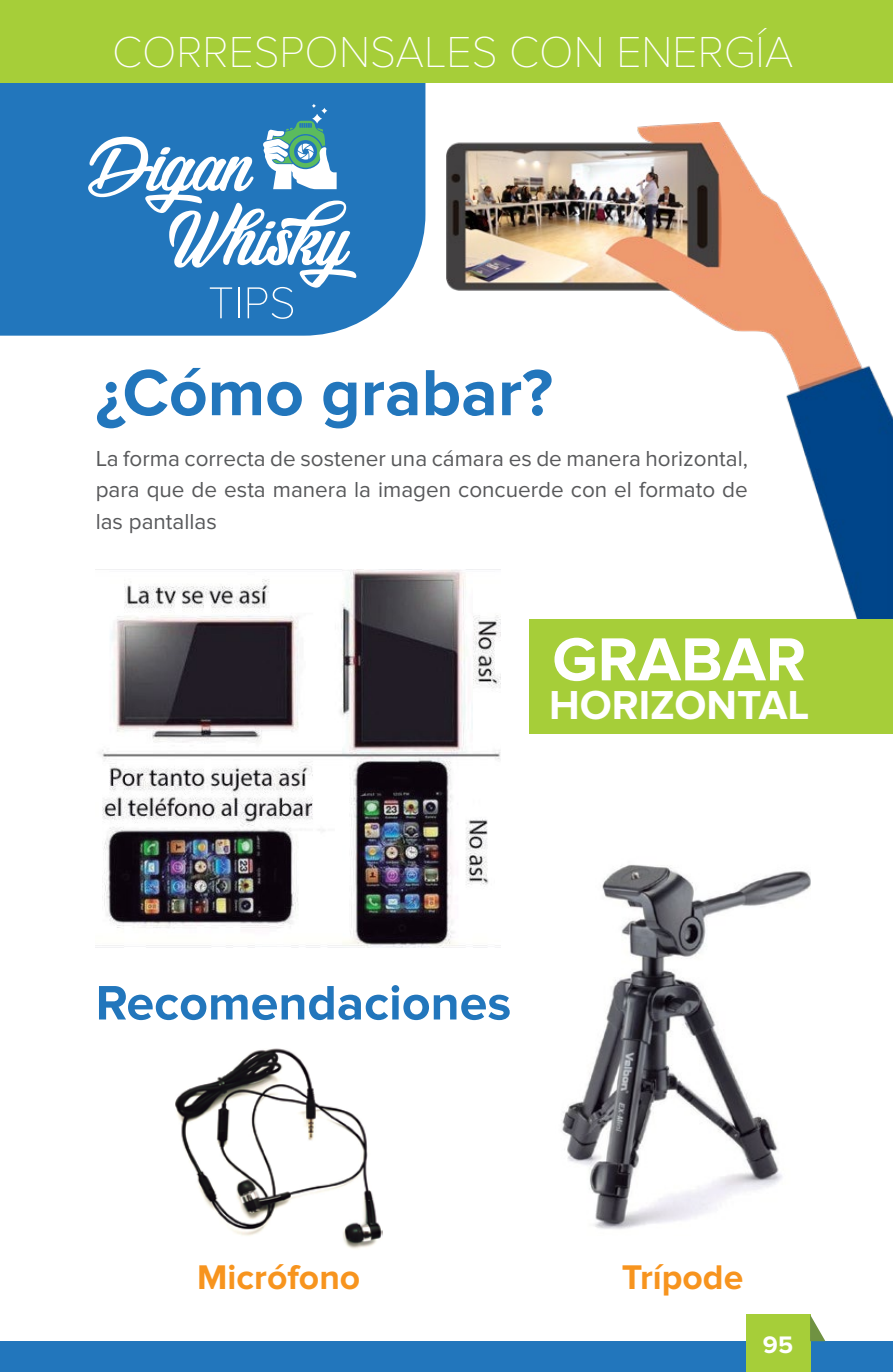
<style>
.page{position:relative;width:893px;height:1372px;background:#fff}
.page>*{position:absolute;margin:0;border:0;box-sizing:border-box;transform-origin:0 0}
.t1{font:700 67.5px "Proxima Nova";color:#2276bc}
.t2{font:700 63px "Proxima Nova";color:#fff}
.t3{font:700 50.18px "Proxima Nova";color:#2276bc}
.t4{font:100 45px "Proxima Nova T";color:#fff}
.t5{font:700 41.85px "Proxima Nova";color:#fff}
.t6{font:700 35.55px "Proxima Nova";color:#f7941e}
.t7{font:700 24.75px "Proxima Nova";color:#fff}
.t8{font:22.5px/31.5px "Proxima Nova";color:#58595b;text-align:justify}
</style>
<div class="page">
<div style="left:0;top:1340px;width:893px;height:31px;background:#2276bc"></div>
<div style="left:746px;top:1314px;width:64px;height:57px;background:#a6ce39"></div>
<svg style="left:810px;top:1314px;width:15px;height:26px"></svg>
<div style="left:0;top:83px;width:425px;height:252px;background:#2276bc"></div>
<svg style="left:88px;top:104px;width:268px;height:215px"></svg>
<div style="left:0;top:0;width:893px;height:83px;background:#a6ce39"></div>
<img style="left:446px;top:123px;width:447px;height:496px">
<img style="left:96px;top:570px;width:405px;height:378px">
<div style="left:529px;top:619px;width:364px;height:114px;background:#a6ce39"></div>
<img style="left:562px;top:864px;width:248px;height:365px">
<img style="left:175px;top:1048px;width:208px;height:201px">
<h3 class="t4" style="left:112px;top:27px;width:683px">CORRESPONSALES CON ENERGÍA</h3>
<h1 class="t1" style="left:96px;top:354px;width:459px">¿Cómo grabar?</h1>
<p class="t8" style="left:96px;top:443px;width:654px">La forma correcta de sostener una cámara es de manera horizontal, para que de esta manera la imagen concuerde con el formato de las pantallas</p>
<h2 class="t2" style="left:552px;top:623px;width:255px">GRABAR</h2>
<h3 class="t5" style="left:549px;top:681px;width:262px">HORIZONTAL</h3>
<h3 class="t3" style="left:96px;top:973px;width:417px">Recomendaciones</h3>
<h3 class="t6" style="left:197px;top:1256px;width:165px">Micrófono</h3>
<h3 class="t6" style="left:622px;top:1256px;width:123px">Trípode</h3>
<p class="t7" style="left:763px;top:1330px;width:32px">95</p>
</div>
